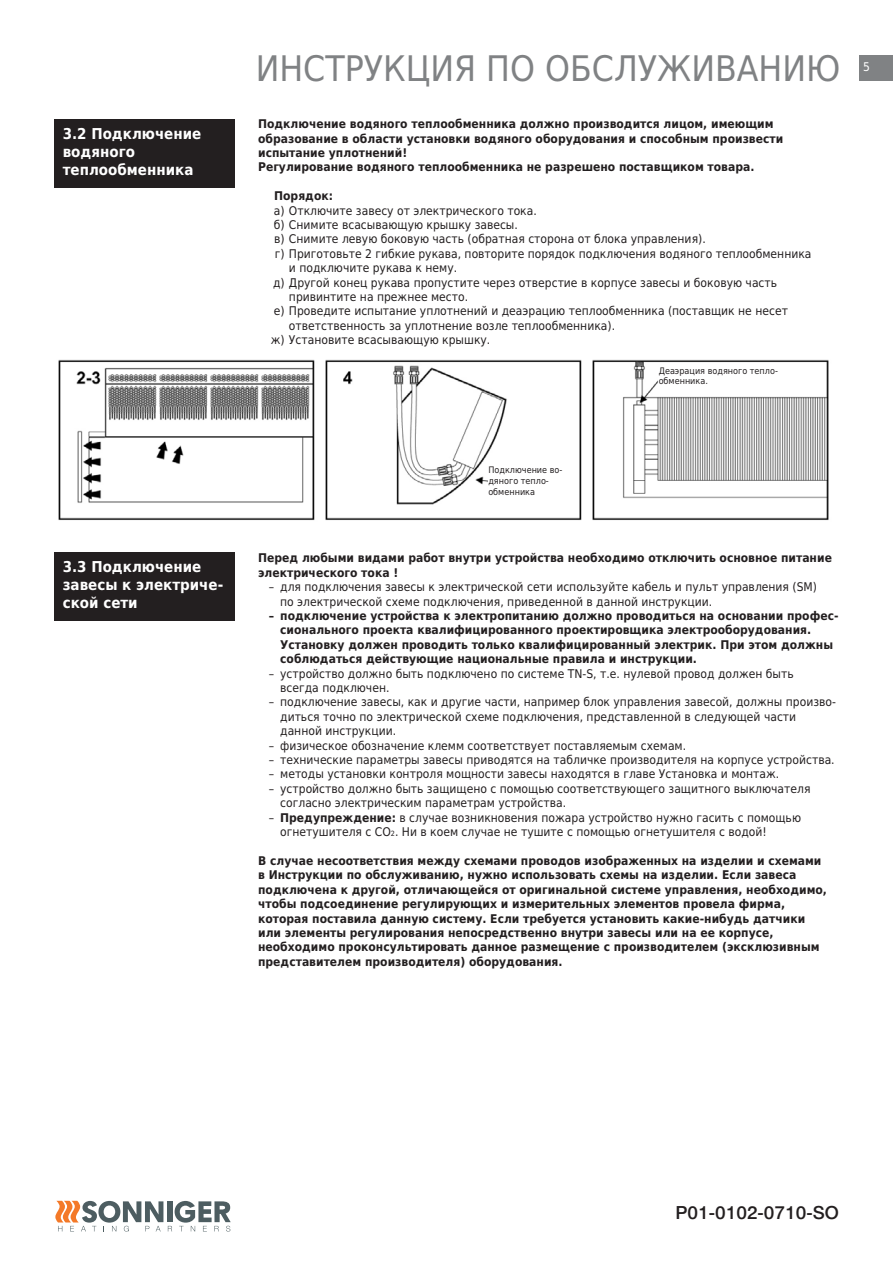
<style>
.page{position:relative;width:893px;height:1263px;background:#fff}
.page>*{position:absolute;margin:0;border:0;box-sizing:border-box;transform-origin:0 0}
.t1{font:35.25px "DejaVu Sans Condensed";color:#808284}
.t2{font:18px "Switzer PSEFN Medium";color:#231f20}
.t3{font:700 15px/18px "DejaVu Sans Condensed";color:#fff}
.t4{font:12px/14.4px "DejaVu Sans Condensed";color:#231f20}
.t5{font:700 12px/14.4px "DejaVu Sans Condensed";color:#231f20}
.t6{font:12px "DejaVu Sans Condensed";color:#fff}
.t7{font:9px/10.8px "DejaVu Sans Condensed";color:#231f20}
.s1{font-weight:700}
.s2{font-size:7.2px}
</style>
<div class="page">
<div style="left:54px;top:119px;width:180px;height:69px;background:#231f20"></div>
<div style="left:54px;top:552px;width:180px;height:68px;background:#231f20"></div>
<svg style="left:55px;top:1201px;width:176px;height:30px"></svg>
<img style="left:58px;top:359px;width:771px;height:161px">
<div style="left:488px;top:466px;width:79px;height:45px;background:#fff"></div>
<div style="left:659px;top:367px;width:144px;height:22px;background:#fff"></div>
<div style="left:859px;top:55px;width:33px;height:26px;background:#808284"></div>
<p class="t3" style="left:63px;top:126px;width:140px">3.2 Подключение водяного теплообменника</p>
<p class="t3" style="left:63px;top:559px;width:162px">3.3 Подключение завесы к электриче&shy;ской сети</p>
<h1 class="t1" style="left:256px;top:48px;width:586px">ИНСТРУКЦИЯ ПО ОБСЛУЖИВАНИЮ</h1>
<p class="t5" style="left:258px;top:118px;width:527px">Подключение водяного теплообменника должно производится лицом, имеющим образование в области установки водяного оборудования и способным произвести испытание уплотнений!<br>Регулирование водяного теплообменника не разрешено поставщиком товара.</p>
<p class="t5" style="left:274px;top:190px;width:60px">Порядок:</p>
<p class="t4" style="left:274px;top:203px;width:264px">а) Отключите завесу от электрического тока.</p>
<p class="t4" style="left:274px;top:218px;width:246px">б) Снимите всасывающую крышку завесы.</p>
<p class="t4" style="left:274px;top:232px;width:433px">в) Снимите левую боковую часть (обратная сторона от блока управления).</p>
<p class="t4" style="left:275px;top:246px;width:538px">г) Приготовьте 2 гибкие рукава, повторите порядок подключения водяного теплообменника</p>
<p class="t4" style="left:289px;top:261px;width:170px">и подключите рукава к нему.</p>
<p class="t4" style="left:273px;top:275px;width:506px">д) Другой конец рукава пропустите через отверстие в корпусе завесы и боковую часть</p>
<p class="t4" style="left:289px;top:290px;width:181px">привинтите на прежнее место.</p>
<p class="t4" style="left:274px;top:304px;width:516px">е) Проведите испытание уплотнений и деаэрацию теплообменника (поставщик не несет</p>
<p class="t4" style="left:289px;top:318px;width:328px">ответственность за уплотнение возле теплообменника).</p>
<p class="t4" style="left:271px;top:333px;width:221px">ж) Установите всасывающую крышку.</p>
<p class="t7" style="left:659px;top:365px;width:121px">Деаэрация водяного тепло&shy;обменника.</p>
<p class="t6" style="left:863px;top:60px;width:8px">5</p>
<p class="t7" style="left:488px;top:465px;width:76px">Подключение во&shy;дяного тепло&shy;обменника</p>
<p class="t5" style="left:258px;top:552px;width:575px">Перед любыми видами работ внутри устройства необходимо отключить основное питание электрического тока !</p>
<p class="t4" style="left:280px;top:580px;width:538px;text-indent:-11px">– для подключения завесы к электрической сети используйте кабель и пульт управления (SM) по электрической схеме подключения, приведенной в данной инструкции.</p>
<p class="t5" style="left:280px;top:609px;width:560px;text-indent:-11px">– подключение устройства к электропитанию должно проводиться на основании профес&shy;сионального проекта квалифицированного проектировщика электрооборудования.<br>Установку должен проводить только квалифицированный электрик. При этом должны соблюдаться действующие национальные правила и инструкции.</p>
<p class="t4" style="left:280px;top:666px;width:515px;text-indent:-11px">– устройство должно быть подключено по системе TN-S, т.е. нулевой провод должен быть всегда подключен.</p>
<p class="t4" style="left:280px;top:695px;width:557px;text-indent:-11px">– подключение завесы, как и другие части, например блок управления завесой, должны произво&shy;диться точно по электрической схеме подключения, представленной в следующей части данной инструкции.</p>
<p class="t4" style="left:269px;top:738px;width:419px">– физическое обозначение клемм соответствует поставляемым схемам.</p>
<p class="t4" style="left:269px;top:753px;width:567px">– технические параметры завесы приводятся на табличке производителя на корпусе устройства.</p>
<p class="t4" style="left:269px;top:767px;width:512px">– методы установки контроля мощности завесы находятся в главе Установка и монтаж.</p>
<p class="t4" style="left:280px;top:781px;width:532px;text-indent:-11px">– устройство должно быть защищено с помощью соответствующего защитного выключателя согласно электрическим параметрам устройства.</p>
<p class="t4" style="left:280px;top:810px;width:522px;text-indent:-11px">– <span class="s1">Предупреждение:</span> в случае возникновения пожара устройство нужно гасить с помощью огнетушителя с СО<span class="s2">2</span>. Ни в коем случае не тушите с помощью огнетушителя с водой!</p>
<p class="t5" style="left:258px;top:854px;width:570px">В случае несоответствия между схемами проводов изображенных на изделии и схемами в Инструкции по обслуживанию, нужно использовать схемы на изделии. Если завеса подключена к другой, отличающейся от оригинальной системе управления, необходимо, чтобы подсоединение регулирующих и измерительных элементов провела фирма, которая поставила данную систему. Если требуется установить какие-нибудь датчики или элементы регулирования непосредственно внутри завесы или на ее корпусе, необходимо проконсультировать данное размещение с производителем (эксклюзивным представителем производителя) оборудования.</p>
<h2 class="t2" style="left:675px;top:1206px;width:165px">P01-0102-0710-SO</h2>
</div>
